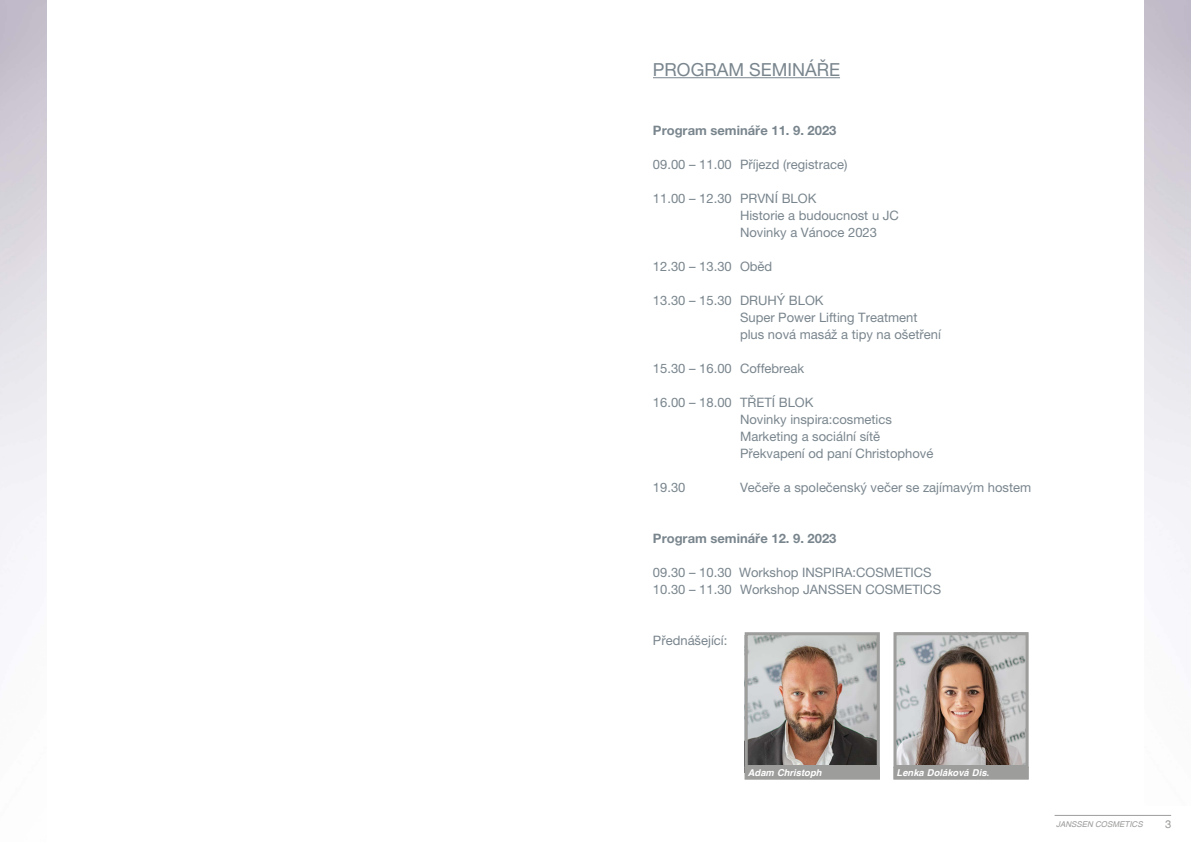
<style>
.page{position:relative;width:1191px;height:842px;background:#fff}
.page>*{position:absolute;margin:0;border:0;box-sizing:border-box;transform-origin:0 0}
.t1{font:18px "Helvetica Neue LT Pro";color:#79858d}
.t2{font:13px/17px "Helvetica Neue LT Pro";color:#79858d}
.t3{font:700 13px "Helvetica Neue LT Pro";color:#79858d}
.t4{font:11px "Switzerland CE";color:#9d9d9c}
.t5{font:italic 9.4px "Switzerland CE Bold";color:#fff}
.t6{font:8px "Switzerland CE Italic";color:#9d9d9c}
</style>
<div class="page">
<img style="left:748px;top:636px;width:128px;height:128px">
<img style="left:897px;top:636px;width:127px;height:128px">
<hr style="left:1054px;top:815px;width:117px;height:1px;background:#9d9d9c">
<hr style="left:653px;top:77px;width:187px;height:1px;background:#79858d">
<div style="left:893px;top:632px;width:135px;height:136px;border:3px solid #9d9d9c"></div>
<div style="left:893px;top:767px;width:135px;height:12px;background:#9d9d9c"></div>
<div style="left:744px;top:632px;width:136px;height:136px;border:3px solid #9d9d9c"></div>
<div style="left:744px;top:767px;width:136px;height:12px;background:#9d9d9c"></div>
<h1 class="t1" style="left:653px;top:59px;width:189px">PROGRAM SEMINÁŘE</h1>
<p class="t3" style="left:653px;top:122px;width:185px">Program semináře 11. 9. 2023</p>
<p class="t2" style="left:653px;top:156px;width:196px">09.00 – 11.00 Příjezd (registrace)</p>
<p class="t2" style="left:740px;top:190px;width:160px;text-indent:-87px">11.00 – 12.30 PRVNÍ BLOK<br>Historie a budoucnost u JC<br>Novinky a Vánoce 2023</p>
<p class="t2" style="left:653px;top:258px;width:121px">12.30 – 13.30 Oběd</p>
<p class="t2" style="left:740px;top:292px;width:202px;text-indent:-87px">13.30 – 15.30 DRUHÝ BLOK<br>Super Power Lifting Treatment plus nová masáž a tipy na ošetření</p>
<p class="t2" style="left:653px;top:360px;width:153px">15.30 – 16.00 Coffebreak</p>
<p class="t2" style="left:740px;top:394px;width:195px;text-indent:-87px">16.00 – 18.00 TŘETÍ BLOK<br>Novinky inspira:cosmetics<br>Marketing a sociální sítě<br>Překvapení od paní Christophové</p>
<p class="t2" style="left:653px;top:479px;width:34px">19.30</p>
<p class="t2" style="left:740px;top:479px;width:293px">Večeře a společenský večer se zajímavým hostem</p>
<p class="t3" style="left:653px;top:530px;width:185px">Program semináře 12. 9. 2023</p>
<p class="t2" style="left:653px;top:564px;width:290px">09.30 – 10.30 Workshop INSPIRA:COSMETICS<br>10.30 – 11.30 Workshop JANSSEN COSMETICS</p>
<p class="t2" style="left:653px;top:632px;width:76px">Přednášející:</p>
<p class="t5" style="left:748px;top:767px;width:75px">Adam Christoph</p>
<p class="t5" style="left:896px;top:767px;width:94px">Lenka Doláková Dis.</p>
<p class="t6" style="left:1056px;top:819px;width:88px">JANSSEN COSMETICS</p>
<p class="t4" style="left:1165px;top:817px;width:8px">3</p>
</div>
